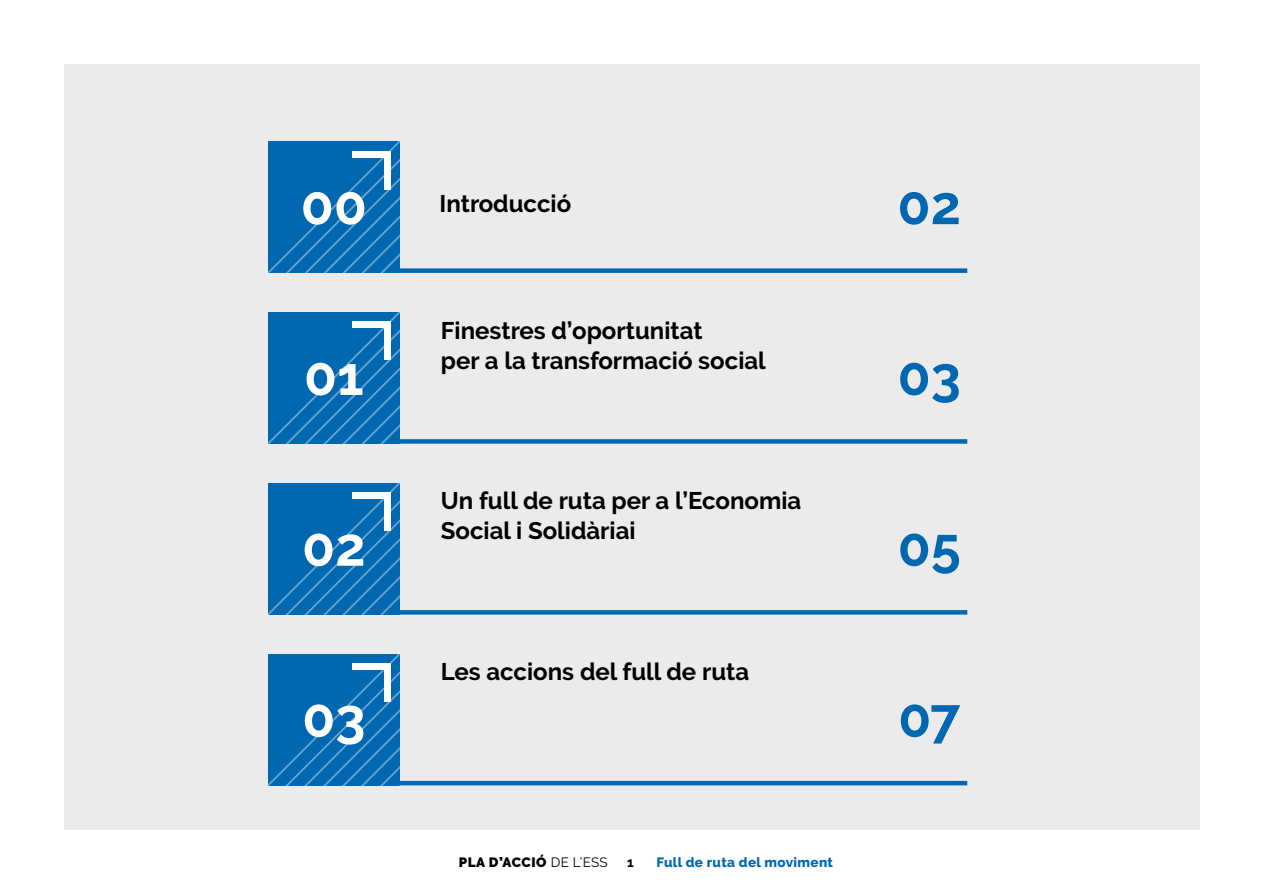
<style>
.page{position:relative;width:1263px;height:893px;background:#fff}
.page>*{position:absolute;margin:0;border:0;box-sizing:border-box;transform-origin:0 0}
.t1{font:700 54px "Raleway";color:#fff}
.t2{font:700 54px "Raleway";color:#0067b1}
.t3{font:700 24px/30px "Raleway";color:#000}
.t4{font:800 13.5px "Raleway";letter-spacing:.025em;color:#0067b1}
.t5{font:900 13.5px "Raleway";letter-spacing:.04em;color:#000}
.t6{font:700 13.5px "Raleway";color:#000}
.s1{font-weight:400}
</style>
<div class="page">
<div style="left:64px;top:64px;width:1135px;height:765px;background:#ebebeb"></div>
<svg style="left:268px;top:141px;width:131px;height:132px;background:#086cb3"></svg>
<svg style="left:268px;top:312px;width:131px;height:132px;background:#086cb3"></svg>
<svg style="left:268px;top:483px;width:131px;height:131px;background:#086cb3"></svg>
<svg style="left:268px;top:654px;width:131px;height:131px;background:#086cb3"></svg>
<div style="left:395px;top:439px;width:572px;height:5px;background:#0067b1"></div>
<div style="left:395px;top:610px;width:572px;height:5px;background:#0067b1"></div>
<div style="left:395px;top:268px;width:572px;height:5px;background:#0067b1"></div>
<hr style="left:395px;top:781px;width:572px;height:4px;background:#0067b1">
<div style="left:352px;top:151px;width:38px;height:7px;background:#fff"></div>
<div style="left:384px;top:151px;width:6px;height:39px;background:#fff"></div>
<div style="left:352px;top:321px;width:38px;height:7px;background:#fff"></div>
<div style="left:384px;top:321px;width:6px;height:39px;background:#fff"></div>
<div style="left:352px;top:492px;width:38px;height:7px;background:#fff"></div>
<div style="left:384px;top:492px;width:6px;height:39px;background:#fff"></div>
<div style="left:352px;top:663px;width:38px;height:7px;background:#fff"></div>
<div style="left:384px;top:663px;width:6px;height:39px;background:#fff"></div>
<h1 class="t1" style="left:301px;top:174px;width:68px">00</h1>
<p class="t3" style="left:440px;top:189px;width:133px">Introducció</p>
<h1 class="t2" style="left:897px;top:174px;width:65px">02</h1>
<p class="t3" style="left:441px;top:316px;width:326px">Finestres d’oportunitat<br>per a la transformació social</p>
<h1 class="t1" style="left:304px;top:345px;width:61px">01</h1>
<h1 class="t2" style="left:897px;top:345px;width:65px">03</h1>
<h1 class="t1" style="left:302px;top:516px;width:65px">02</h1>
<h1 class="t1" style="left:302px;top:687px;width:65px">03</h1>
<p class="t3" style="left:441px;top:485px;width:362px">Un full de ruta per a l’Economia<br>Social i Solidàriai</p>
<p class="t3" style="left:441px;top:656px;width:310px">Les accions del full de ruta</p>
<p class="t5" style="left:459px;top:855px;width:150px">PLA D’ACCIÓ <span class="s1">DE L’ESS</span></p>
<p class="t6" style="left:627px;top:855px;width:8px">1</p>
<p class="t4" style="left:656px;top:855px;width:178px">Full de ruta del moviment</p>
<h1 class="t2" style="left:898px;top:516px;width:65px">05</h1>
<h1 class="t2" style="left:898px;top:687px;width:64px">07</h1>
</div>
